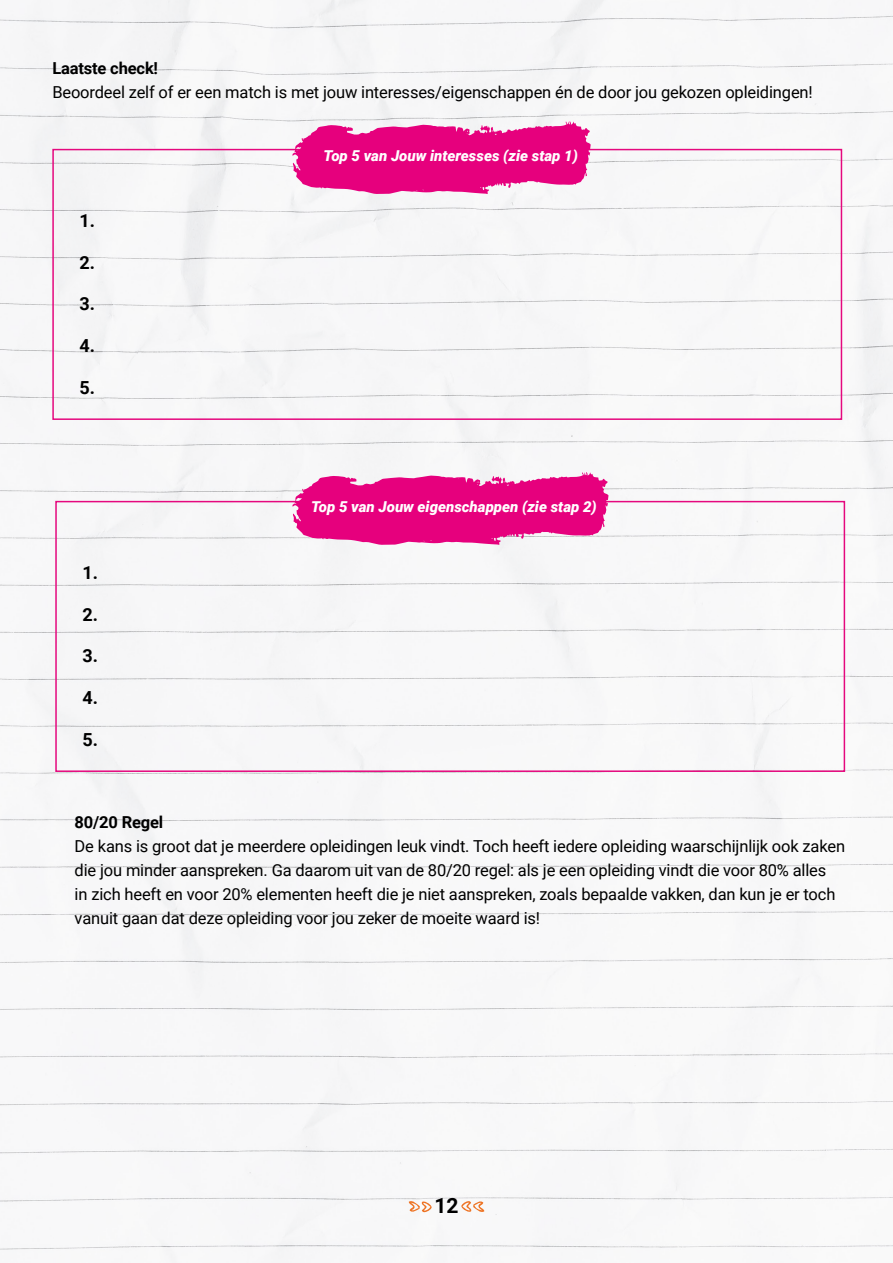
<style>
.page{position:relative;width:893px;height:1263px;background:#fff}
.page>*{position:absolute;margin:0;border:0;box-sizing:border-box;transform-origin:0 0}
.t1{font:700 21px "Roboto";color:#000}
.t2{font:700 18px "Roboto";color:#000}
.t3{font:16.5px/24px "Roboto";letter-spacing:-.01em;color:#000}
.t4{font:700 16.5px "Roboto";letter-spacing:-.01em;color:#000}
.t5{font:italic 900 15px "Roboto";color:#fff}
</style>
<div class="page">
<img style="left:0;top:0;width:893px;height:1263px">
<svg style="left:409px;top:1199px;width:23px;height:16px"></svg>
<svg style="left:461px;top:1198px;width:23px;height:16px"></svg>
<div style="left:55px;top:501px;width:790px;height:271px;border:2px solid #e5087e"></div>
<div style="left:52px;top:149px;width:790px;height:271px;border:2px solid #e5087e"></div>
<svg style="left:292px;top:121px;width:299px;height:73px"></svg>
<svg style="left:292px;top:472px;width:316px;height:73px"></svg>
<p class="t4" style="left:52px;top:57px;width:107px">Laatste check!</p>
<p class="t3" style="left:52px;top:80px;width:762px">Beoordeel zelf of er een match is met jouw interesses/eigenschappen én de door jou gekozen opleidingen!</p>
<p class="t2" style="left:80px;top:208px;width:17px">1.</p>
<p class="t2" style="left:80px;top:250px;width:17px">2.</p>
<p class="t2" style="left:80px;top:291px;width:17px">3.</p>
<p class="t2" style="left:80px;top:333px;width:17px">4.</p>
<p class="t2" style="left:80px;top:375px;width:17px">5.</p>
<p class="t2" style="left:82px;top:560px;width:17px">1.</p>
<p class="t2" style="left:82px;top:602px;width:17px">2.</p>
<p class="t2" style="left:82px;top:643px;width:17px">3.</p>
<p class="t2" style="left:82px;top:685px;width:17px">4.</p>
<p class="t2" style="left:82px;top:727px;width:17px">5.</p>
<p class="t5" style="left:324px;top:145px;width:256px">Top 5 van Jouw interesses (zie stap 1)</p>
<p class="t5" style="left:311px;top:496px;width:287px">Top 5 van Jouw eigenschappen (zie stap 2)</p>
<p class="t4" style="left:75px;top:810px;width:90px">80/20 Regel</p>
<p class="t3" style="left:75px;top:833px;width:772px">De kans is groot dat je meerdere opleidingen leuk vindt. Toch heeft iedere opleiding waarschijnlijk ook zaken die jou minder aanspreken. Ga daarom uit van de 80/20 regel: als je een opleiding vindt die voor 80% alles<br>in zich heeft en voor 20% elementen heeft die je niet aanspreken, zoals bepaalde vakken, dan kun je er toch vanuit gaan dat deze opleiding voor jou zeker de moeite waard is!</p>
<p class="t1" style="left:434px;top:1191px;width:26px">12</p>
</div>
